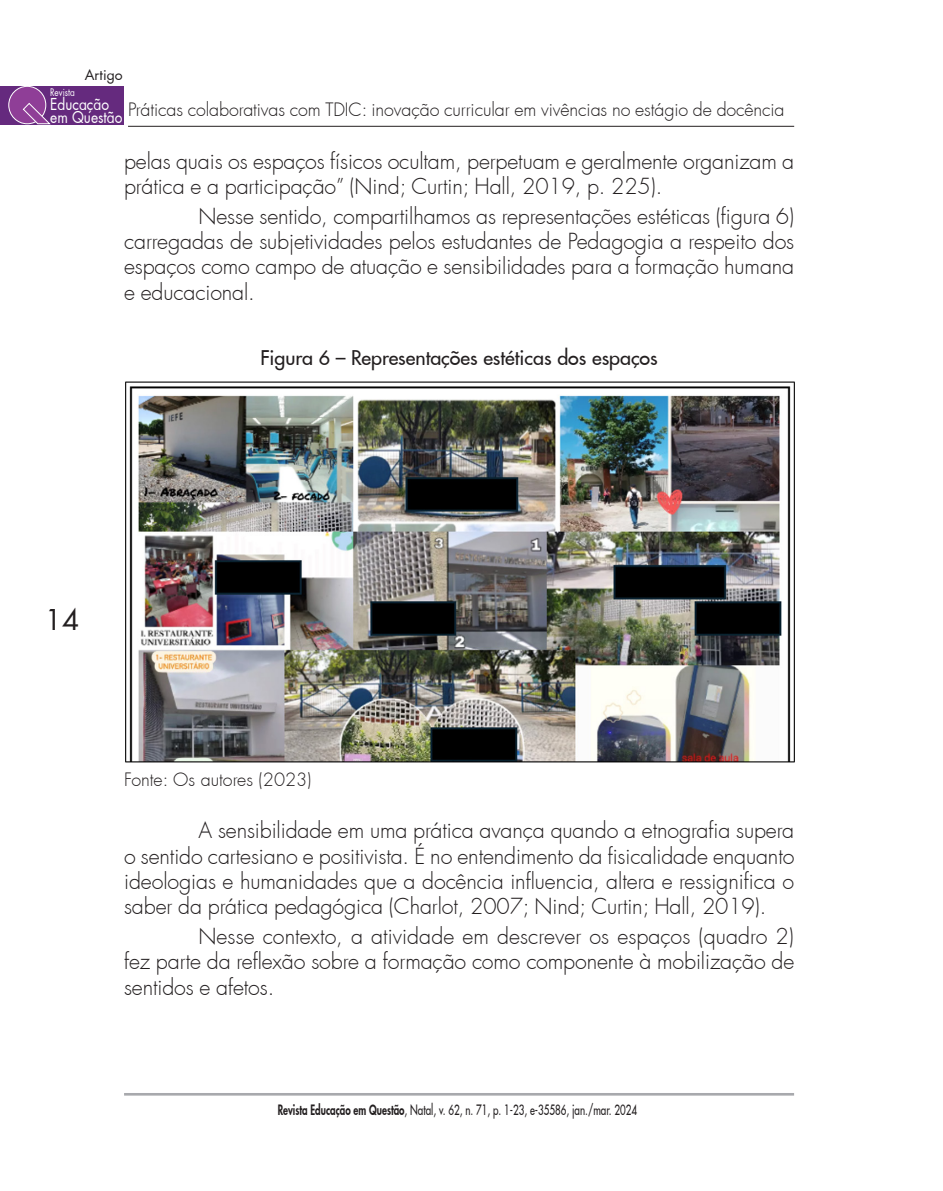
<style>
.page{position:relative;width:943px;height:1191px;background:#fff}
.page>*{position:absolute;margin:0;border:0;box-sizing:border-box;transform-origin:0 0}
.t1{font:28px "Futura LT Paneuropean";color:#231f20}
.Textoooo{font:300 21.7px/25.2px "Futura LT Paneuropean";letter-spacing:-.005em;color:#231f20;text-align:justify}
.Quadroooo{font:500 19.78px "Futura LT Paneuropean";color:#231f20}
.Legendaaaa{font:300 18.03px "Futura LT Paneuropean";letter-spacing:-.005em;color:#231f20}
.t2{font:16.1px "Futura LT Paneuropean";color:#fff;scale:.85 1}
.t3{font:500 14px "Futura LT Paneuropean";color:#231f20;scale:.7 1}
.t4{font:14px "Futura LT Paneuropean";color:#231f20}
.t5{font:10.15px "Futura LT Paneuropean";color:#fff;scale:.8 1}
.s1{font-weight:800}
</style>
<div class="page">
<hr style="left:124px;top:1093px;width:670px;height:2px;background:#a8a9ad">
<div style="left:0;top:86px;width:123px;height:39px;background:#652a7e"></div>
<div style="left:9px;top:86px;width:37px;height:38px;background:#8f3e97;border-radius:50%"></div>
<div style="left:9px;top:86px;width:37px;height:38px;border:1px solid #fff;border-radius:50%"></div>
<svg style="left:23px;top:103px;width:28px;height:21px"></svg>
<hr style="left:128px;top:126px;width:666px;height:1px;background:#231f20">
<img style="left:125px;top:381px;width:670px;height:381px">
<p class="t4" style="left:85px;top:63px;width:39px">Artigo</p>
<p class="t5" style="left:50px;top:83px;width:32px">Revista</p>
<p class="t2" style="left:50px;top:91px;width:71px">Educação</p>
<p class="Legendaaaa" style="left:50px;top:95px;width:736px"><sub>em</sub> <sub>Questão</sub> Práticas colaborativas com TDIC: inovação curricular em vivências no estágio de docência</p>
<p class="Textoooo" style="left:124px;top:146px;width:671px">pelas quais os espaços físicos ocultam, perpetuam e geralmente organizam a prática e a participação” (Nind; Curtin; Hall, 2019, p. 225).</p>
<p class="Textoooo" style="left:124px;top:202px;width:671px;text-indent:74px">Nesse sentido, compartilhamos as representações estéticas (figura 6) carregadas de subjetividades pelos estudantes de Pedagogia a respeito dos espaços como campo de atuação e sensibilidades para a formação humana e educacional.</p>
<p class="Quadroooo" style="left:260px;top:341px;width:398px">Figura 6 – Representações estéticas dos espaços</p>
<p class="t1" style="left:45px;top:596px;width:36px">14</p>
<p class="Legendaaaa" style="left:124px;top:765px;width:189px">Fonte: Os autores (2023)</p>
<p class="Textoooo" style="left:124px;top:816px;width:671px;text-indent:74px">A sensibilidade em uma prática avança quando a etnografia supera o sentido cartesiano e positivista. É no entendimento da fisicalidade enquanto ideologias e humanidades que a docência influencia, altera e ressignifica o saber da prática pedagógica (Charlot, 2007; Nind; Curtin; Hall, 2019).</p>
<p class="Textoooo" style="left:124px;top:922px;width:671px;text-indent:74px">Nesse contexto, a atividade em descrever os espaços (quadro 2) fez parte da reflexão sobre a formação como componente à mobilização de sentidos e afetos.</p>
<p class="t3" style="left:278px;top:1098px;width:515px"><span class="s1">Revista Educação em Questão</span>, Natal, v. 62, n. 71, p. 1-23, e-35586, jan./mar. 2024</p>
</div>
